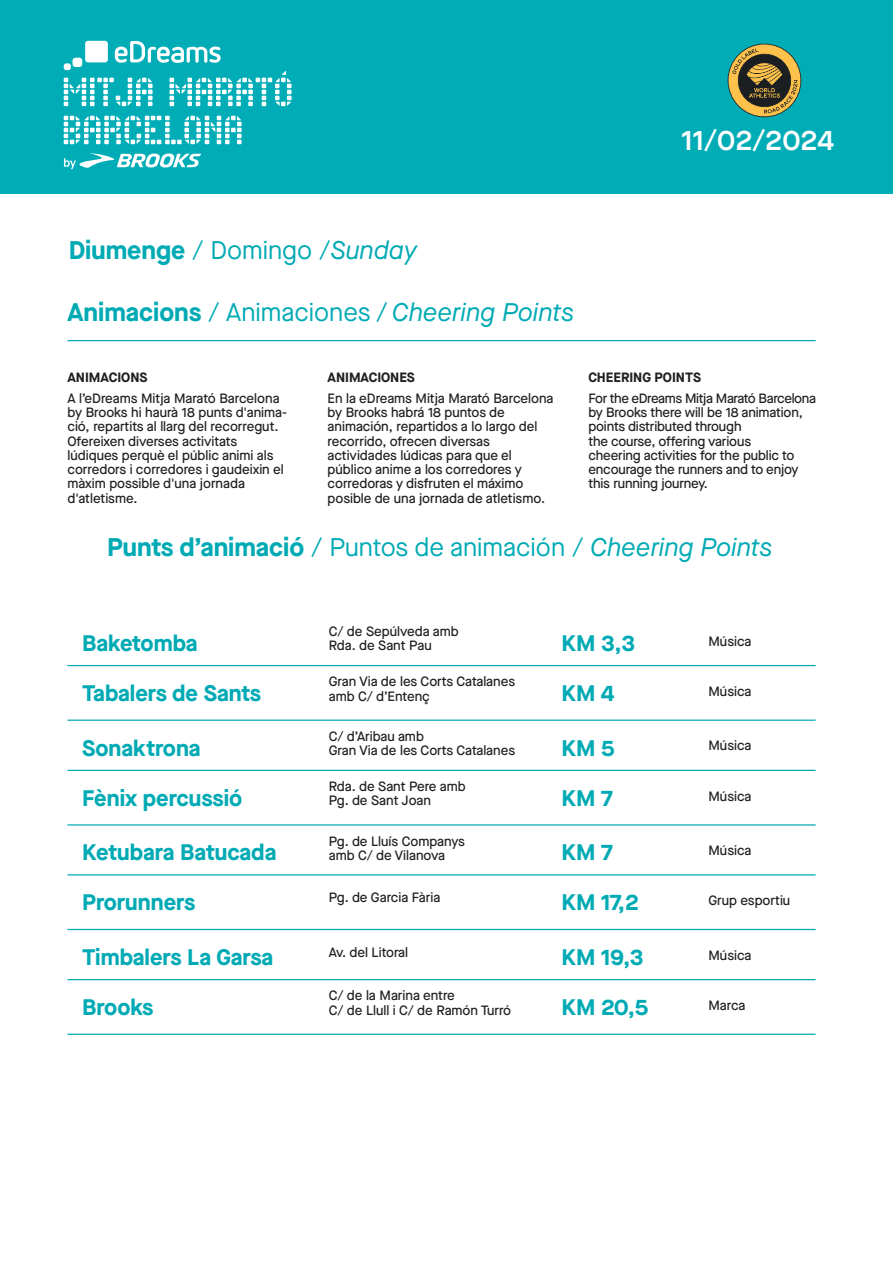
<style>
.page{position:relative;width:893px;height:1263px;background:#fff}
.page>*{position:absolute;margin:0;border:0;box-sizing:border-box;transform-origin:0 0}
.t1{font:600 28.2px "Maison Neue";color:#fff}
.t2{font:25.5px "Maison Neue";color:#00aab4}
.t3{font:italic 25.5px "Maison Neue";color:#00aab4}
.t4{font:700 22.5px "Maison Neue";color:#00aab4}
.t5{font:500 13.5px/14.2px "Maison Neue";color:#231f20}
.t6{font:700 13.5px "Maison Neue";color:#231f20}
.s1{font-weight:700}
.s2{font-style:italic}
.s3{font-weight:700;font-style:normal}
.s4{font-style:normal}
</style>
<div class="page">
<div style="left:0;top:0;width:893px;height:193px;background:#00adb7"></div>
<svg style="left:64px;top:78px;width:89px;height:28px"></svg>
<svg style="left:169px;top:71px;width:122px;height:35px"></svg>
<svg style="left:64px;top:116px;width:178px;height:28px"></svg>
<svg style="left:64px;top:41px;width:44px;height:29px"></svg>
<svg style="left:115px;top:41px;width:106px;height:22px"></svg>
<svg style="left:64px;top:153px;width:137px;height:16px"></svg>
<svg style="left:727px;top:43px;width:75px;height:75px"></svg>
<hr style="left:67px;top:340px;width:749px;height:1px;background:#00aab4">
<hr style="left:67px;top:665px;width:749px;height:1px;background:#00aab4">
<hr style="left:67px;top:719px;width:749px;height:2px;background:#00aab4">
<hr style="left:67px;top:770px;width:749px;height:1px;background:#00aab4">
<hr style="left:67px;top:824px;width:749px;height:1px;background:#00aab4">
<hr style="left:67px;top:874px;width:749px;height:1px;background:#00aab4">
<hr style="left:67px;top:929px;width:749px;height:1px;background:#00aab4">
<hr style="left:67px;top:979px;width:749px;height:1px;background:#00aab4">
<hr style="left:67px;top:1034px;width:749px;height:1px;background:#00aab4">
<h1 class="t1" style="left:682px;top:120px;width:154px">11/02/2024</h1>
<h2 class="t2" style="left:69px;top:233px;width:350px"><span class="s1">Diumenge</span> / Domingo /<span class="s2">Sunday</span></h2>
<h2 class="t3" style="left:68px;top:295px;width:508px"><span class="s3">Animacions</span> <span class="s4">/ Animaciones</span> / Cheering Points</h2>
<p class="t6" style="left:67px;top:368px;width:82px">ANIMACIONS</p>
<p class="t5" style="left:67px;top:391px;width:221px">A l’eDreams Mitja Marató Barcelona by Brooks hi haurà 18 punts d'anima&shy;ció, repartits al llarg del recorregut.<br>Ofereixen diverses activitats lúdiques perquè el públic animi als corredors i corredores i gaudeixin el màxim possible d'una jornada d'atletisme.</p>
<p class="t6" style="left:328px;top:368px;width:89px">ANIMACIONES</p>
<p class="t5" style="left:328px;top:391px;width:227px">En la eDreams Mitja Marató Barcelona by Brooks habrá 18 puntos de animación, repartidos a lo largo del recorrido, ofrecen diversas actividades lúdicas para que el público anime a los corredores y corredoras y disfruten el máximo posible de una jornada de atletismo.</p>
<p class="t6" style="left:588px;top:368px;width:114px">CHEERING POINTS</p>
<p class="t5" style="left:588px;top:391px;width:229px">For the eDreams Mitja Marató Barcelona by Brooks there will be 18 animation, points distributed through<br>the course, offering various<br>cheering activities for the public to encourage the runners and to enjoy this running journey.</p>
<h2 class="t2" style="left:107px;top:530px;width:667px"><span class="s1">Punts d’animació</span> / Puntos de animación / <span class="s2">Cheering Points</span></h2>
<p class="t5" style="left:329px;top:624px;width:131px">C/ de Sepúlveda amb<br>Rda. de Sant Pau</p>
<p class="t5" style="left:708px;top:633px;width:44px">Música</p>
<h3 class="t4" style="left:82px;top:627px;width:117px">Baketomba</h3>
<h3 class="t4" style="left:562px;top:627px;width:75px">KM 3,3</h3>
<p class="t5" style="left:329px;top:674px;width:188px">Gran Via de les Corts Catalanes amb C/ d’Entenç</p>
<p class="t5" style="left:708px;top:684px;width:44px">Música</p>
<h3 class="t4" style="left:82px;top:677px;width:180px">Tabalers de Sants</h3>
<h3 class="t4" style="left:562px;top:677px;width:54px">KM 4</h3>
<p class="t5" style="left:329px;top:729px;width:188px">C/ d’Aribau amb<br>Gran Via de les Corts Catalanes</p>
<p class="t5" style="left:708px;top:738px;width:44px">Música</p>
<h3 class="t4" style="left:82px;top:732px;width:120px">Sonaktrona</h3>
<h3 class="t4" style="left:562px;top:732px;width:55px">KM 5</h3>
<p class="t5" style="left:329px;top:779px;width:138px">Rda. de Sant Pere amb<br>Pg. de Sant Joan</p>
<p class="t5" style="left:708px;top:788px;width:44px">Música</p>
<h3 class="t4" style="left:82px;top:782px;width:162px">Fènix percussió</h3>
<h3 class="t4" style="left:562px;top:782px;width:53px">KM 7</h3>
<p class="t5" style="left:329px;top:833px;width:138px">Pg. de Lluís Companys amb C/ de Vilanova</p>
<p class="t5" style="left:708px;top:843px;width:44px">Música</p>
<h3 class="t4" style="left:82px;top:836px;width:196px">Ketubara Batucada</h3>
<h3 class="t4" style="left:562px;top:836px;width:53px">KM 7</h3>
<p class="t5" style="left:329px;top:890px;width:113px">Pg. de Garcia Fària</p>
<p class="t5" style="left:708px;top:893px;width:83px">Grup esportiu</p>
<h3 class="t4" style="left:82px;top:886px;width:115px">Prorunners</h3>
<h3 class="t4" style="left:562px;top:886px;width:79px">KM 17,2</h3>
<p class="t5" style="left:329px;top:945px;width:81px">Av. del Litoral</p>
<p class="t5" style="left:708px;top:948px;width:44px">Música</p>
<h3 class="t4" style="left:82px;top:941px;width:193px">Timbalers La Garsa</h3>
<h3 class="t4" style="left:562px;top:941px;width:84px">KM 19,3</h3>
<p class="t5" style="left:329px;top:988px;width:184px">C/ de la Marina entre<br>C/ de Llull i C/ de Ramón Turró</p>
<p class="t5" style="left:708px;top:998px;width:38px">Marca</p>
<h3 class="t4" style="left:82px;top:991px;width:73px">Brooks</h3>
<h3 class="t4" style="left:562px;top:991px;width:88px">KM 20,5</h3>
</div>
